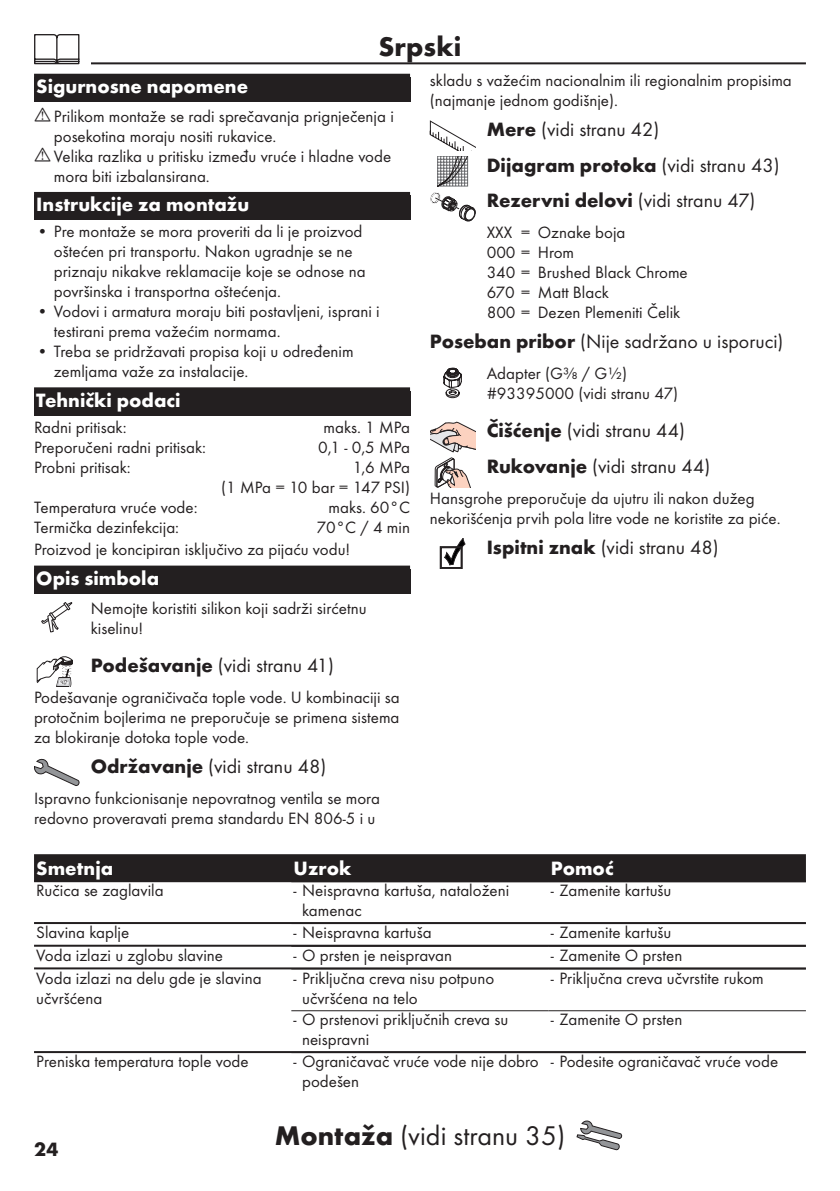
<style>
.page{position:relative;width:840px;height:1191px;background:#fff}
.page>*{position:absolute;margin:0;border:0;box-sizing:border-box;transform-origin:0 0}
.Montage_mit_Symbol_S{font:28px "Futura TOT Boo";color:#231f20}
.Sprache_Rahmenwechse{font:700 28px "Futura TOT";color:#231f20}
.Ueberschrift_Grafik{font:20px "Futura TOT Boo";color:#231f20}
.Ueberschrift_Grafik-2{font:700 20px "Futura TOT";color:#231f20}
.Ueberschrift_SR{font:700 20px "Futura TOT";color:#fff}
.Ueberschrift_nach_Gr{font:20px "Futura TOT Boo";color:#231f20}
.Ueberschrift___SR{font:700 20px "Futura TOT";color:#fff}
.Tabelle_Kopf_SR{font:700 20px "Futura TOT";color:#fff}
.Normaltext_nach_Graf{font:17px/20px "Futura TOT Boo";color:#231f20}
.Techn__Daten_SR{font:17px/20px "Futura TOT Boo";color:#231f20;text-align:right}
.Tabelle_Spalte_SR{font:17px/20px "Futura TOT Boo";color:#231f20}
.Normaltext_Grafik_SR{font:17px/20px "Futura TOT Boo";color:#231f20}
.Farbe_SR{font:17px/20px "Futura TOT Boo";color:#231f20}
.Normaltext_SR{font:17px "Futura TOT Boo";color:#231f20}
.s1{font-family:"Futura TOT";font-weight:700}
.s2{font-family:"Futura TOT Boo";font-weight:400}
</style>
<div class="page">
<hr style="left:34px;top:62px;width:771px;height:2px;background:#231f20">
<div style="left:23px;top:34px;width:68px;height:34px;background:#fff"></div>
<svg style="left:34px;top:34px;width:45px;height:30px"></svg>
<svg style="left:576px;top:1120px;width:45px;height:30px"></svg>
<div style="left:34px;top:74px;width:376px;height:28px;background:#231f20"></div>
<div style="left:34px;top:192px;width:376px;height:28px;background:#231f20"></div>
<div style="left:34px;top:387px;width:376px;height:28px;background:#231f20"></div>
<div style="left:34px;top:569px;width:376px;height:25px;background:#231f20"></div>
<div style="left:34px;top:565px;width:376px;height:28px;background:#231f20"></div>
<svg style="left:41px;top:602px;width:32px;height:30px"></svg>
<svg style="left:36px;top:656px;width:37px;height:31px"></svg>
<svg style="left:34px;top:759px;width:45px;height:27px"></svg>
<svg style="left:429px;top:121px;width:46px;height:100px"></svg>
<svg style="left:443px;top:368px;width:19px;height:30px"></svg>
<svg style="left:430px;top:422px;width:45px;height:65px"></svg>
<svg style="left:440px;top:538px;width:25px;height:30px"></svg>
<div style="left:34px;top:854px;width:771px;height:26px;background:#231f20"></div>
<hr style="left:34px;top:880px;width:771px;height:2px;background:#231f20">
<hr style="left:34px;top:922px;width:771px;height:2px;background:#231f20">
<hr style="left:34px;top:944px;width:771px;height:2px;background:#231f20">
<hr style="left:34px;top:967px;width:771px;height:2px;background:#231f20">
<hr style="left:291px;top:1010px;width:257px;height:1px;background:#231f20">
<hr style="left:548px;top:1010px;width:257px;height:1px;background:#231f20">
<hr style="left:34px;top:1051px;width:771px;height:2px;background:#231f20">
<p class="Sprache_Rahmenwechse" style="left:378px;top:29px;width:84px">Srpski</p>
<p class="Ueberschrift___SR" style="left:36px;top:74px;width:213px">Sigurnosne napomene</p>
<p class="Normaltext_nach_Graf" style="left:54px;top:106px;width:341px">Prilikom montaže se radi sprečavanja prignječenja i posekotina moraju nositi rukavice.</p>
<p class="Normaltext_nach_Graf" style="left:54px;top:146px;width:338px">Velika razlika u pritisku između vruće i hladne vode mora biti izbalansirana.</p>
<p class="Ueberschrift_SR" style="left:36px;top:192px;width:214px">Instrukcije za montažu</p>
<p class="Normaltext_nach_Graf" style="left:54px;top:221px;width:313px;text-indent:-17px">• Pre montaže se mora proveriti da li je proizvod oštećen pri transportu. Nakon ugradnje se ne priznaju nikakve reklamacije koje se odnose na površinska i transportna oštećenja.</p>
<p class="Normaltext_nach_Graf" style="left:54px;top:301px;width:327px;text-indent:-17px">• Vodovi i armatura moraju biti postavljeni, isprani i testirani prema važećim normama.</p>
<p class="Normaltext_nach_Graf" style="left:54px;top:341px;width:301px;text-indent:-17px">• Treba se pridržavati propisa koji u određenim zemljama važe za instalacije.</p>
<p class="Ueberschrift_SR" style="left:36px;top:388px;width:146px">Tehnički podaci</p>
<p class="Techn__Daten_SR" style="left:34px;top:417px;width:94px">Radni pritisak:</p>
<p class="Techn__Daten_SR" style="left:323px;top:417px;width:88px">maks. 1 MPa</p>
<p class="Techn__Daten_SR" style="left:34px;top:437px;width:173px">Preporučeni radni pritisak:</p>
<p class="Techn__Daten_SR" style="left:318px;top:437px;width:93px">0,1 - 0,5 MPa</p>
<p class="Techn__Daten_SR" style="left:34px;top:457px;width:98px">Probni pritisak:</p>
<p class="Techn__Daten_SR" style="left:221px;top:457px;width:190px">1,6 MPa<br>(1 MPa = 10 bar = 147 PSI)</p>
<p class="Techn__Daten_SR" style="left:34px;top:497px;width:165px">Temperatura vruće vode:</p>
<p class="Techn__Daten_SR" style="left:328px;top:497px;width:83px">maks. 60°C</p>
<p class="Techn__Daten_SR" style="left:34px;top:517px;width:146px">Termička dezinfekcija:</p>
<p class="Techn__Daten_SR" style="left:316px;top:517px;width:95px">70°C / 4 min</p>
<p class="Normaltext_SR" style="left:34px;top:539px;width:317px">Proizvod je koncipiran isključivo za pijaću vodu!</p>
<p class="Ueberschrift_SR" style="left:36px;top:566px;width:124px">Opis simbola</p>
<p class="Normaltext_Grafik_SR" style="left:91px;top:598px;width:277px">Nemojte koristiti silikon koji sadrži sirćetnu kiselinu!</p>
<p class="Ueberschrift_Grafik" style="left:91px;top:653px;width:245px"><span class="s1">Podešavanje</span> (vidi stranu 41)</p>
<p class="Normaltext_nach_Graf" style="left:34px;top:687px;width:367px;text-align:justify">Podešavanje ograničivača tople vode. U kombinaciji sa protočnim bojlerima ne preporučuje se primena sistema za blokiranje dotoka tople vode.</p>
<p class="Ueberschrift_Grafik" style="left:91px;top:754px;width:237px"><span class="s1">Održavanje</span> (vidi stranu 48)</p>
<p class="Normaltext_nach_Graf" style="left:34px;top:788px;width:347px">Ispravno funkcionisanje nepovratnog ventila se mora redovno proveravati prema standardu EN 806-5 i u</p>
<p class="Normaltext_nach_Graf" style="left:429px;top:71px;width:363px">skladu s važećim nacionalnim ili regionalnim propisima (najmanje jednom godišnje).</p>
<p class="Ueberschrift_Grafik" style="left:486px;top:118px;width:174px"><span class="s1">Mere</span> (vidi stranu 42)</p>
<p class="Ueberschrift_Grafik-2" style="left:486px;top:152px;width:294px">Dijagram protoka <span class="s2">(vidi stranu 43)</span></p>
<p class="Ueberschrift_Grafik-2" style="left:486px;top:188px;width:270px">Rezervni delovi <span class="s2">(vidi stranu 47)</span></p>
<p class="Farbe_SR" style="left:486px;top:222px;width:202px">XXX = Oznake boja<br>000 = Hrom<br>340 = Brushed Black Chrome<br>670 = Matt Black<br>800 = Dezen Plemeniti Čelik</p>
<p class="Ueberschrift_nach_Gr" style="left:429px;top:329px;width:355px"><span class="s1">Poseban pribor</span> (Nije sadržano u isporuci)</p>
<p class="Normaltext_Grafik_SR" style="left:486px;top:363px;width:193px">Adapter (G⅜ / G½) #93395000 (vidi stranu 47)</p>
<p class="Ueberschrift_Grafik" style="left:486px;top:419px;width:200px"><span class="s1">Čišćenje</span> (vidi stranu 44)</p>
<p class="Ueberschrift_Grafik" style="left:486px;top:454px;width:225px"><span class="s1">Rukovanje</span> (vidi stranu 44)</p>
<p class="Normaltext_nach_Graf" style="left:429px;top:488px;width:352px">Hansgrohe preporučuje da ujutru ili nakon dužeg nekorišćenja prvih pola litre vode ne koristite za piće.</p>
<p class="Ueberschrift_Grafik" style="left:486px;top:535px;width:233px"><span class="s1">Ispitni znak</span> (vidi stranu 48)</p>
<p class="Tabelle_Kopf_SR" style="left:36px;top:855px;width:78px">Smetnja</p>
<p class="Tabelle_Kopf_SR" style="left:293px;top:855px;width:59px">Uzrok</p>
<p class="Tabelle_Kopf_SR" style="left:550px;top:855px;width:64px">Pomoć</p>
<p class="Tabelle_Spalte_SR" style="left:36px;top:880px;width:129px">Ručica se zaglavila</p>
<p class="Normaltext_nach_Graf" style="left:302px;top:880px;width:208px;text-indent:-9px">- Neispravna kartuša, nataloženi kamenac</p>
<p class="Normaltext_nach_Graf" style="left:550px;top:880px;width:122px">- Zamenite kartušu</p>
<p class="Tabelle_Spalte_SR" style="left:36px;top:922px;width:94px">Slavina kaplje</p>
<p class="Normaltext_nach_Graf" style="left:293px;top:922px;width:139px">- Neispravna kartuša</p>
<p class="Normaltext_nach_Graf" style="left:550px;top:922px;width:122px">- Zamenite kartušu</p>
<p class="Tabelle_Spalte_SR" style="left:36px;top:945px;width:188px">Voda izlazi u zglobu slavine</p>
<p class="Normaltext_nach_Graf" style="left:293px;top:945px;width:160px">- O prsten je neispravan</p>
<p class="Normaltext_nach_Graf" style="left:550px;top:945px;width:133px">- Zamenite O prsten</p>
<p class="Tabelle_Spalte_SR" style="left:36px;top:967px;width:227px">Voda izlazi na delu gde je slavina učvršćena</p>
<p class="Normaltext_nach_Graf" style="left:302px;top:967px;width:193px;text-indent:-9px">- Priključna creva nisu potpuno učvršćena na telo</p>
<p class="Normaltext_nach_Graf" style="left:550px;top:967px;width:214px">- Priključna creva učvrstite rukom</p>
<p class="Normaltext_nach_Graf" style="left:302px;top:1009px;width:207px;text-indent:-9px">- O prstenovi priključnih creva su neispravni</p>
<p class="Normaltext_nach_Graf" style="left:550px;top:1009px;width:133px">- Zamenite O prsten</p>
<p class="Tabelle_Spalte_SR" style="left:36px;top:1051px;width:214px">Preniska temperatura tople vode</p>
<p class="Normaltext_nach_Graf" style="left:302px;top:1051px;width:238px;text-indent:-9px">- Ograničavač vruće vode nije dobro podešen</p>
<p class="Normaltext_nach_Graf" style="left:550px;top:1051px;width:229px">- Podesite ograničavač vruće vode</p>
<p class="Ueberschrift_Grafik-2" style="left:34px;top:1136px;width:26px">24</p>
<p class="Montage_mit_Symbol_S" style="left:274px;top:1119px;width:292px"><span class="s1">Montaža</span> (vidi stranu 35)</p>
</div>
